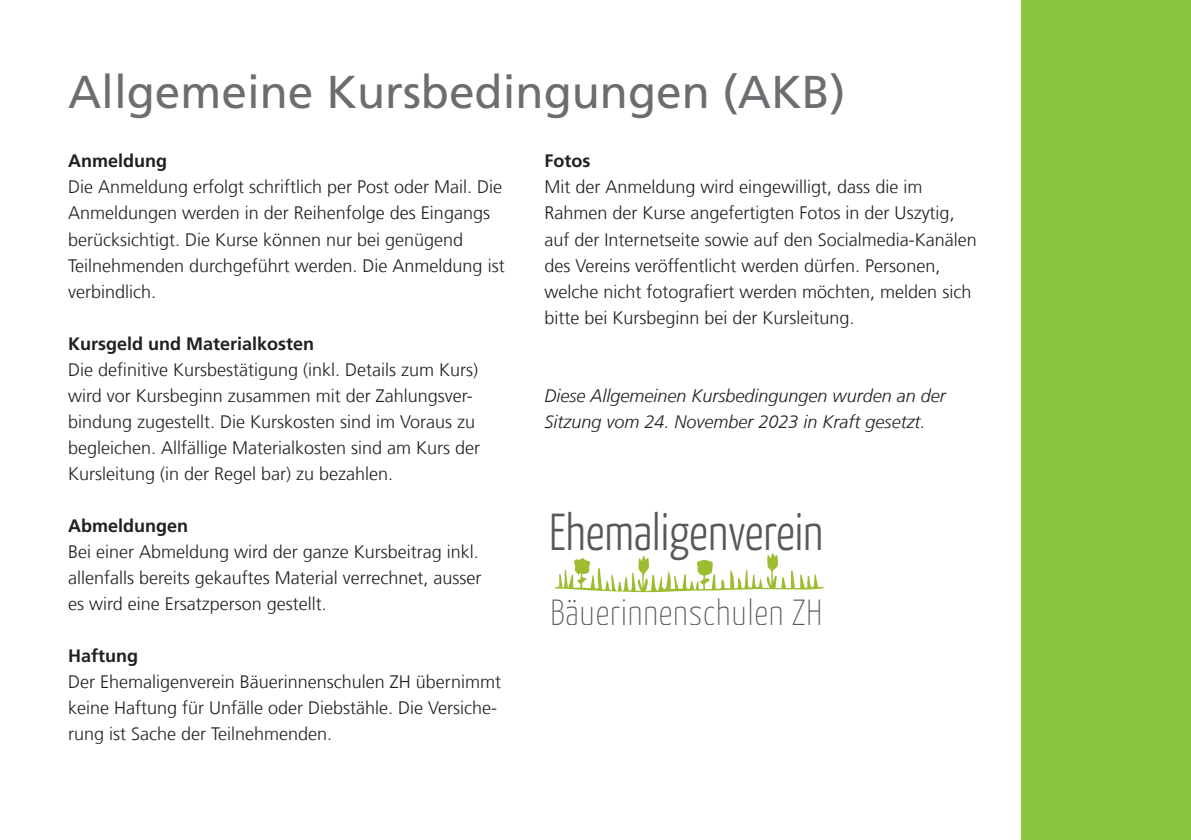
<style>
.page{position:relative;width:1191px;height:840px;background:#fff}
.page>*{position:absolute;margin:0;border:0;box-sizing:border-box;transform-origin:0 0}
.t1{font:300 51.8px "Yanone Kaffeesatz";color:#57585a;scale:.96 1}
.Seitentitel{font:46px "Frutiger LT Com";color:#6c6d70}
.t2{font:100 36.2px "Yanone Kaffeesatz";letter-spacing:.025em;color:#57585a;scale:.96 1}
.Lauftext{font:300 18px/26px "Frutiger LT Com";color:#231f20}
.Lauftext-2{font:italic 300 18px/26px "Frutiger LT Com";color:#231f20}
.Lauftext-3{font:700 18px "Frutiger LT Com";color:#231f20}
</style>
<div class="page">
<div style="left:1020px;top:0;width:171px;height:839px;background:#8bc63e"></div>
<svg style="left:555px;top:553px;width:269px;height:39px"></svg>
<p class="Seitentitel" style="left:68px;top:65px;width:778px">Allgemeine Kursbedingungen (AKB)</p>
<p class="Lauftext-3" style="left:68px;top:150px;width:100px">Anmeldung</p>
<p class="Lauftext" style="left:68px;top:174px;width:438px">Die Anmeldung erfolgt schriftlich per Post oder Mail. Die Anmeldungen werden in der Reihenfolge des Eingangs berücksichtigt. Die Kurse können nur bei genügend Teilnehmenden durchgeführt werden. Die Anmeldung ist verbindlich.</p>
<p class="Lauftext-3" style="left:68px;top:332px;width:248px">Kursgeld und Materialkosten</p>
<p class="Lauftext" style="left:68px;top:356px;width:414px">Die definitive Kursbestätigung (inkl. Details zum Kurs) wird vor Kursbeginn zusammen mit der Zahlungsver&shy;bindung zugestellt. Die Kurskosten sind im Voraus zu begleichen. Allfällige Materialkosten sind am Kurs der Kursleitung (in der Regel bar) zu bezahlen.</p>
<p class="Lauftext-3" style="left:68px;top:514px;width:122px">Abmeldungen</p>
<p class="Lauftext" style="left:68px;top:538px;width:415px">Bei einer Abmeldung wird der ganze Kursbeitrag inkl. allenfalls bereits gekauftes Material verrechnet, ausser es wird eine Ersatzperson gestellt.</p>
<p class="Lauftext-3" style="left:68px;top:644px;width:72px">Haftung</p>
<p class="Lauftext" style="left:68px;top:668px;width:435px">Der Ehemaligenverein Bäuerinnenschulen ZH übernimmt keine Haftung für Unfälle oder Diebstähle. Die Versiche&shy;rung ist Sache der Teilnehmenden.</p>
<p class="Lauftext-3" style="left:544px;top:150px;width:47px">Fotos</p>
<p class="Lauftext" style="left:544px;top:174px;width:434px">Mit der Anmeldung wird eingewilligt, dass die im Rahmen der Kurse angefertigten Fotos in der Uszytig, auf der Internetseite sowie auf den Socialmedia-Kanälen des Vereins veröffentlicht werden dürfen. Personen, welche nicht fotografiert werden möchten, melden sich bitte bei Kursbeginn bei der Kursleitung.</p>
<p class="Lauftext-2" style="left:544px;top:382px;width:403px">Diese Allgemeinen Kursbedingungen wurden an der<br>Sitzung vom 24. November 2023 in Kraft gesetzt.</p>
<p class="t1" style="left:549px;top:500px;width:287px">Ehemaligenverein</p>
<p class="t2" style="left:550px;top:590px;width:285px">Bäuerinnenschulen ZH</p>
</div>
